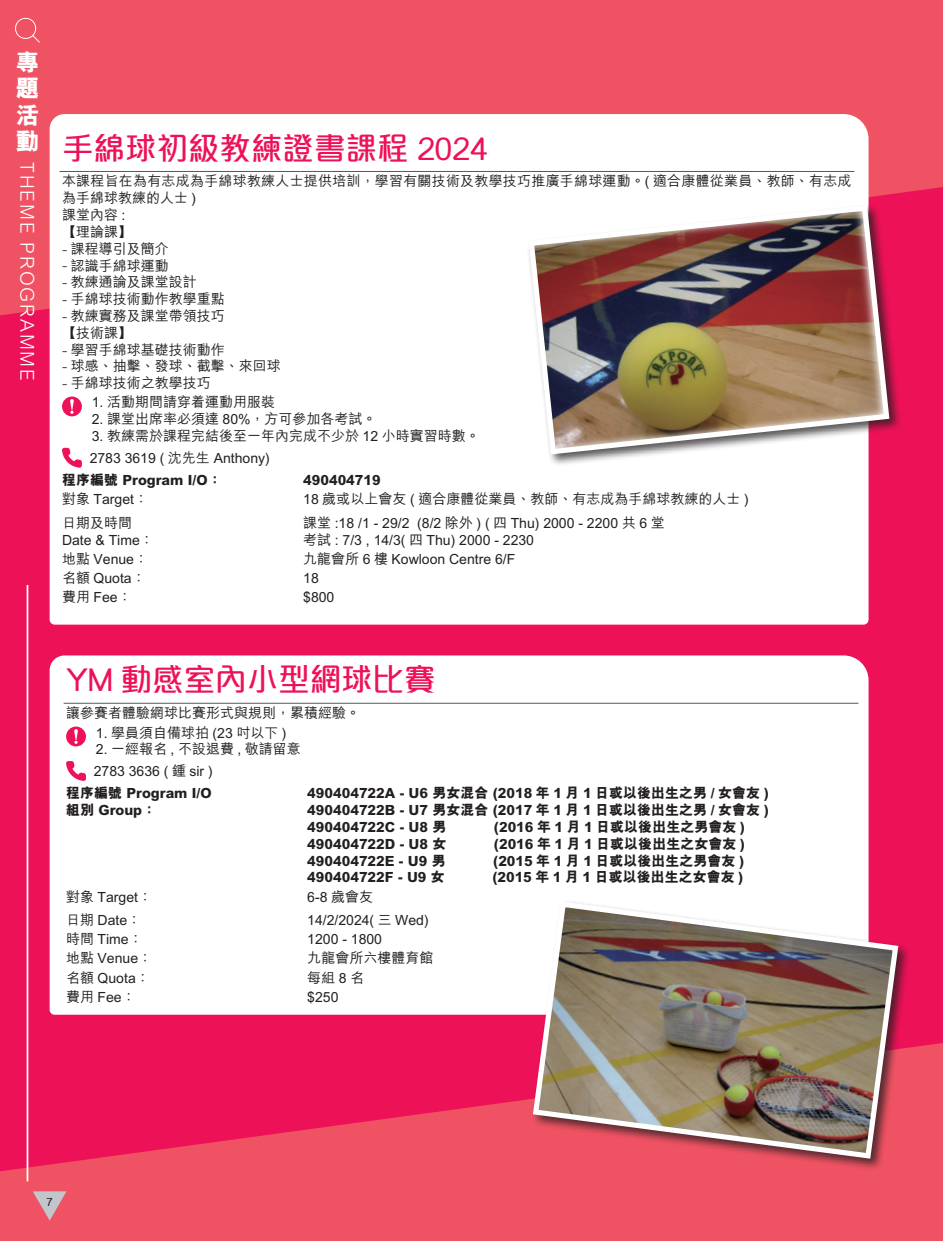
<style>
.page{position:relative;width:943px;height:1241px;background:#fff}
.page>*{position:absolute;margin:0;border:0;box-sizing:border-box;transform-origin:0 0}
.t1{font:500 31.5px "M Elle HK";color:#ed1157}
.t2{font:800 23.8px/26.2px "M Hei HK";color:#fff;text-align:justify}
.t3{font:300 19.07px "M Hei HK";letter-spacing:.1em;color:#fff}
.t4{font:500 14px/16.8px "M Hei HK";color:#231f20}
.t5{font:800 14px/16.8px "M Hei HK";color:#231f20}
.t6{font:500 11.2px "M Elle HK";color:#231f20}
.s1{font-family:"Adobe Ming Std";font-weight:300}
</style>
<div class="page">
<div style="left:0;top:0;width:943px;height:1240px;background:#ed1157"></div>
<div style="left:0;top:0;width:943px;height:317px;background:#ef5262"></div>
<svg style="left:0;top:1042px;width:943px;height:198px;fill:#ef5262"></svg>
<div style="left:50px;top:114px;width:818px;height:510px;background:#fff"></div>
<svg style="left:60px;top:171px;width:29px;height:1px"></svg>
<hr style="left:89px;top:171px;width:212px;height:1px;background:#57585a">
<hr style="left:301px;top:171px;width:553px;height:1px;background:#57585a">
<svg style="left:62px;top:396px;width:20px;height:20px"></svg>
<svg style="left:62px;top:448px;width:20px;height:19px"></svg>
<div style="left:50px;top:655px;width:818px;height:359px;background:#fff"></div>
<svg style="left:64px;top:702px;width:29px;height:1px"></svg>
<hr style="left:93px;top:702px;width:212px;height:1px;background:#57585a">
<hr style="left:305px;top:702px;width:553px;height:1px;background:#57585a">
<svg style="left:66px;top:726px;width:20px;height:20px"></svg>
<svg style="left:66px;top:761px;width:20px;height:19px"></svg>
<div style="left:526px;top:203px;width:375px;height:264px;background:#231f20;opacity:.75"></div>
<img style="left:526px;top:202px;width:366px;height:255px">
<div style="left:531px;top:899px;width:379px;height:271px;background:#231f20;opacity:.75"></div>
<img style="left:530px;top:898px;width:371px;height:263px">
<svg style="left:33px;top:1191px;width:34px;height:29px"></svg>
<hr style="left:27px;top:585px;width:1px;height:596px;background:#fff">
<svg style="left:13px;top:16px;width:28px;height:27px"></svg>
<h2 class="t2" style="left:16px;top:49px;width:24px">專題活動</h2>
<h3 class="t3" style="left:41px;top:162px;width:220px;rotate:90deg">THEME PROGRAMME</h3>
<h1 class="t1" style="left:62px;top:126px;width:427px">手綿球初級教練證書課程 2024</h1>
<p class="t4" style="left:62px;top:172px;width:791px">本課程旨在為有志成為手綿球教練人士提供培訓，學習有關技術及教學技巧推廣手綿球運動。( 適合康體從業員、教師、有志成為手綿球教練的人士 )<br>課堂內容 :<br>【理論課】</p>
<p class="t4" style="left:62px;top:239px;width:108px"><span class="s1">-</span> 課程導引及簡介</p>
<p class="t4" style="left:62px;top:256px;width:108px"><span class="s1">-</span> 認識手綿球運動</p>
<p class="t4" style="left:62px;top:273px;width:136px"><span class="s1">-</span> 教練通論及課堂設計</p>
<p class="t4" style="left:62px;top:289px;width:164px"><span class="s1">-</span> 手綿球技術動作教學重點</p>
<p class="t4" style="left:62px;top:306px;width:164px"><span class="s1">-</span> 教練實務及課堂帶領技巧【技術課】</p>
<p class="t4" style="left:62px;top:340px;width:164px"><span class="s1">-</span> 學習手綿球基礎技術動作</p>
<p class="t4" style="left:62px;top:357px;width:220px"><span class="s1">-</span> 球感、抽擊、發球、截擊、來回球</p>
<p class="t4" style="left:62px;top:373px;width:150px"><span class="s1">-</span> 手綿球技術之教學技巧</p>
<p class="t4" style="left:92px;top:393px;width:185px">1. 活動期間請穿着運動用服裝</p>
<p class="t4" style="left:92px;top:409px;width:286px">2. 課堂出席率必須達 80%，方可參加各考試。</p>
<p class="t4" style="left:90px;top:424px;width:391px;line-height:22.1px">3. 教練需於課程完結後至一年內完成不少於 12 小時實習時數。<br>2783 3619 ( 沈先生 Anthony)</p>
<p class="t5" style="left:62px;top:471px;width:161px">程序編號 Program I/O：</p>
<p class="t5" style="left:303px;top:471px;width:79px">490404719</p>
<p class="t4" style="left:62px;top:489px;width:87px">對象 Target：</p>
<p class="t4" style="left:303px;top:489px;width:447px">18 歲或以上會友 ( 適合康體從業員、教師、有志成為手綿球教練的人士 )</p>
<p class="t4" style="left:62px;top:513px;width:93px">日期及時間<br>Date &amp; Time：</p>
<p class="t4" style="left:303px;top:513px;width:363px">課堂 :18 /1 - 29/2 (8/2 除外 ) ( 四 Thu) 2000 - 2200 共 6 堂考試 : 7/3 , 14/3( 四 Thu) 2000 - 2230</p>
<p class="t4" style="left:62px;top:549px;width:87px">地點 Venue：</p>
<p class="t4" style="left:303px;top:549px;width:214px">九龍會所 6 樓 Kowloon Centre 6/F</p>
<p class="t4" style="left:62px;top:568px;width:85px">名額 Quota：</p>
<p class="t4" style="left:303px;top:568px;width:17px">18</p>
<p class="t4" style="left:62px;top:587px;width:71px">費用 Fee：</p>
<p class="t4" style="left:303px;top:587px;width:33px">$800</p>
<h1 class="t1" style="left:66px;top:657px;width:371px">YM 動感室內小型網球比賽</h1>
<p class="t4" style="left:66px;top:703px;width:295px">讓參賽者體驗網球比賽形式與規則，累積經驗。</p>
<p class="t4" style="left:96px;top:722px;width:192px">1. 學員須自備球拍 (23 吋以下 )</p>
<p class="t4" style="left:94px;top:737px;width:209px;line-height:22.1px">2. 一經報名 , 不設退費 , 敬請留意<br>2783 3636 ( 鍾 sir )</p>
<p class="t5" style="left:66px;top:784px;width:147px">程序編號 Program I/O組別 Group：</p>
<p class="t5" style="left:307px;top:784px;width:463px;text-align:justify">490404722A - U6 男女混合 (2018 年 1 月 1 日或以後出生之男 / 女會友 )<br>490404722B - U7 男女混合 (2017 年 1 月 1 日或以後出生之男 / 女會友 )<br>490404722C - U8 男</p>
<p class="t5" style="left:494px;top:818px;width:252px">(2016 年 1 月 1 日或以後出生之男會友 )</p>
<p class="t5" style="left:307px;top:835px;width:141px">490404722D - U8 女</p>
<p class="t5" style="left:494px;top:835px;width:252px">(2016 年 1 月 1 日或以後出生之女會友 )</p>
<p class="t5" style="left:307px;top:852px;width:140px">490404722E - U9 男</p>
<p class="t5" style="left:493px;top:852px;width:252px">(2015 年 1 月 1 日或以後出生之男會友 )</p>
<p class="t5" style="left:307px;top:868px;width:139px">490404722F - U9 女</p>
<p class="t5" style="left:492px;top:868px;width:252px">(2015 年 1 月 1 日或以後出生之女會友 )</p>
<p class="t4" style="left:66px;top:887px;width:87px">對象 Target：</p>
<p class="t4" style="left:307px;top:887px;width:67px">6-8 歲會友</p>
<p class="t4" style="left:66px;top:910px;width:77px">日期 Date：</p>
<p class="t4" style="left:307px;top:910px;width:123px">14/2/2024( 三 Wed)</p>
<p class="t4" style="left:66px;top:929px;width:78px">時間 Time：</p>
<p class="t4" style="left:307px;top:929px;width:76px">1200 - 1800</p>
<p class="t4" style="left:66px;top:948px;width:87px">地點 Venue：</p>
<p class="t4" style="left:307px;top:948px;width:127px">九龍會所六樓體育館</p>
<p class="t4" style="left:66px;top:967px;width:85px">名額 Quota：</p>
<p class="t4" style="left:307px;top:967px;width:58px">每組8名</p>
<p class="t4" style="left:66px;top:987px;width:71px">費用 Fee：</p>
<p class="t4" style="left:307px;top:987px;width:33px">$250</p>
<p class="t6" style="left:46px;top:1193px;width:8px">7</p>
</div>
